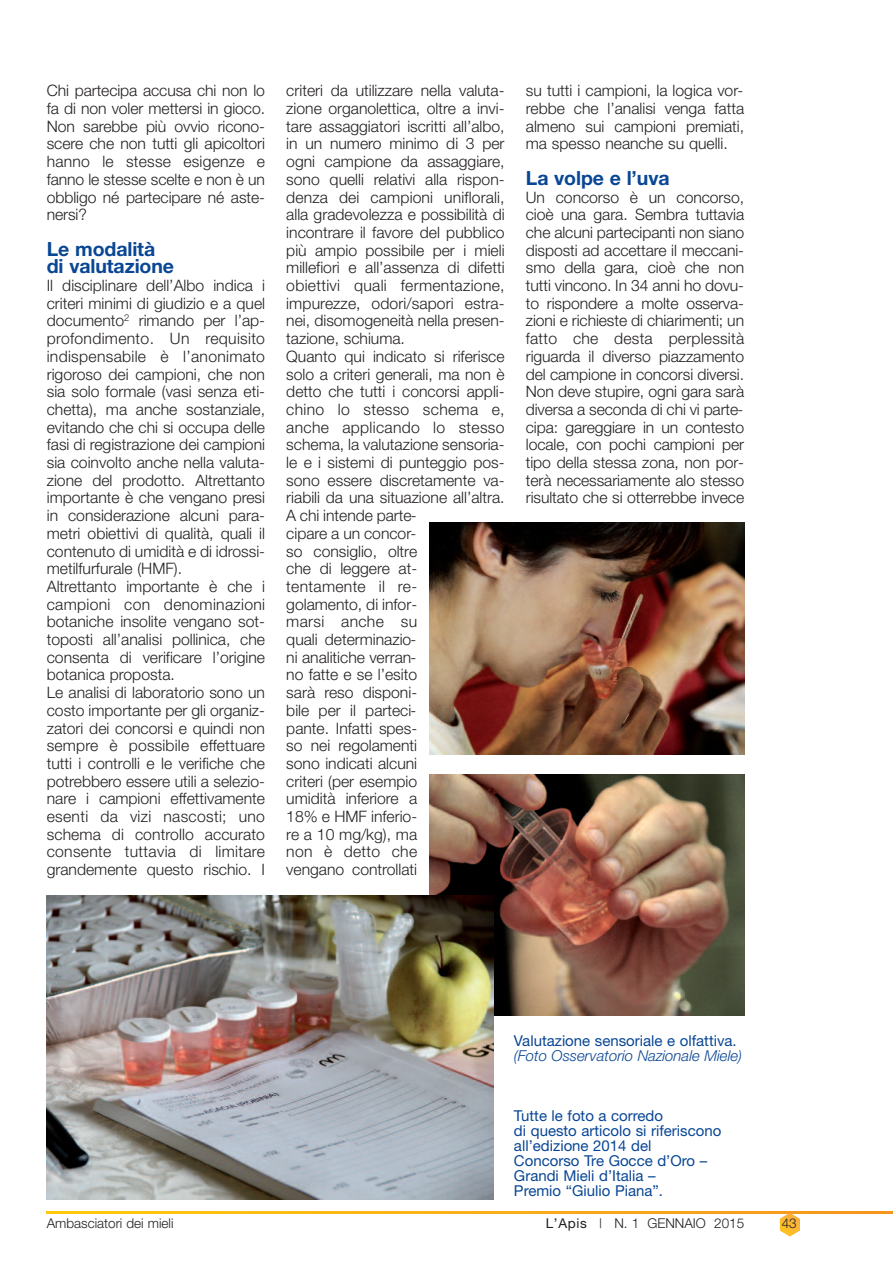
<style>
.page{position:relative;width:893px;height:1263px;background:#fff}
.page>*{position:absolute;margin:0;border:0;box-sizing:border-box;transform-origin:0 0}
.t1{font:700 19.5px/17.7px "Helvetica Neue";letter-spacing:-.005em;color:#094694}
.t2{font:300 15.75px/17.7px "Helvetica Neue";color:#231f20;text-align:justify}
.t3{font:15px/15px "Helvetica Neue";color:#094694}
.t4{font:italic 300 15px "Helvetica Neue";color:#094694}
.t5{font:300 13.5px "Helvetica Neue";color:#231f20}
.s1{font-weight:400}
</style>
<div class="page">
<img style="left:429px;top:522px;width:315px;height:233px">
<svg style="left:47px;top:1212px;width:846px;height:1px"></svg>
<svg style="left:780px;top:1213px;width:20px;height:23px"></svg>
<img style="left:429px;top:775px;width:315px;height:240px">
<img style="left:47px;top:896px;width:446px;height:303px">
<p class="t2" style="left:47px;top:83px;width:220px">Chi partecipa accusa chi non lo fa di non voler mettersi in gioco.<br>Non sarebbe più ovvio ricono&shy;scere che non tutti gli apicoltori hanno le stesse esigenze e fanno le stesse scelte e non è un obbligo né partecipare né aste&shy;nersi?</p>
<p class="t1" style="left:47px;top:242px;width:129px">Le modalità di valutazione</p>
<p class="t2" style="left:47px;top:278px;width:220px;text-align:left">Il disciplinare dell’Albo indica i criteri minimi di giudizio e a quel documento<sup>2</sup> rimando per l’ap&shy;profondimento. Un requisito indispensabile è l’anonimato rigoroso dei campioni, che non sia solo formale (vasi senza eti&shy;chetta), ma anche sostanziale, evitando che chi si occupa delle fasi di registrazione dei campioni sia coinvolto anche nella valuta&shy;zione del prodotto. Altrettanto importante è che vengano presi in considerazione alcuni para&shy;metri obiettivi di qualità, quali il contenuto di umidità e di idrossi&shy;metilfurfurale (HMF).<br>Altrettanto importante è che i campioni con denominazioni botaniche insolite vengano sot&shy;toposti all’analisi pollinica, che consenta di verificare l’origine botanica proposta.<br>Le analisi di laboratorio sono un costo importante per gli organiz&shy;zatori dei concorsi e quindi non sempre è possibile effettuare tutti i controlli e le verifiche che potrebbero essere utili a selezio&shy;nare i campioni effettivamente esenti da vizi nascosti; uno schema di controllo accurato consente tuttavia di limitare grandemente questo rischio. I</p>
<p class="t2" style="left:286px;top:83px;width:220px;text-align:left">criteri da utilizzare nella valuta&shy;zione organolettica, oltre a invi&shy;tare assaggiatori iscritti all’albo, in un numero minimo di 3 per ogni campione da assaggiare, sono quelli relativi alla rispon&shy;denza dei campioni uniflorali, alla gradevolezza e possibilità di incontrare il favore del pubblico più ampio possibile per i mieli millefiori e all’assenza di difetti obiettivi quali fermentazione, impurezze, odori/sapori estra&shy;nei, disomogeneità nella presen&shy;tazione, schiuma.<br>Quanto qui indicato si riferisce solo a criteri generali, ma non è detto che tutti i concorsi appli&shy;chino lo stesso schema e, anche applicando lo stesso schema, la valutazione sensoria&shy;le e i sistemi di punteggio pos&shy;sono essere discretamente va&shy;riabili da una situazione all’altra.<br>A chi intende parte-<br>cipare a un concor-<br>so consiglio, oltre<br>che di leggere at-<br>tentamente il re-<br>golamento, di infor-<br>marsi anche su<br>quali determinazio-<br>ni analitiche verran-<br>no fatte e se l’esito<br>sarà reso disponi-<br>bile per il parteci-<br>pante. Infatti spes-<br>so nei regolamenti<br>sono indicati alcuni<br>criteri (per esempio<br>umidità inferiore a<br>18% e HMF inferio-<br>re a 10 mg/kg), ma<br>non è detto che<br>vengano controllati</p>
<p class="t2" style="left:526px;top:83px;width:220px">su tutti i campioni, la logica vor&shy;rebbe che l’analisi venga fatta almeno sui campioni premiati, ma spesso neanche su quelli.</p>
<p class="t1" style="left:526px;top:171px;width:145px">La volpe e l’uva</p>
<p class="t2" style="left:526px;top:190px;width:220px">Un concorso è un concorso, cioè una gara. Sembra tuttavia che alcuni partecipanti non siano disposti ad accettare il meccani&shy;smo della gara, cioè che non tutti vincono. In 34 anni ho dovu&shy;to rispondere a molte osserva&shy;zioni e richieste di chiarimenti; un fatto che desta perplessità riguarda il diverso piazzamento del campione in concorsi diversi.<br>Non deve stupire, ogni gara sarà diversa a seconda di chi vi parte&shy;cipa: gareggiare in un contesto locale, con pochi campioni per tipo della stessa zona, non por&shy;terà necessariamente alo stesso risultato che si otterrebbe invece</p>
<p class="t3" style="left:514px;top:1034px;width:224px">Valutazione sensoriale e olfattiva.</p>
<p class="t4" style="left:514px;top:1050px;width:230px">(Foto Osservatorio Nazionale Miele)</p>
<p class="t3" style="left:514px;top:1109px;width:209px">Tutte le foto a corredo<br>di questo articolo si riferiscono all’edizione 2014 del<br>Concorso Tre Gocce d’Oro –<br>Grandi Mieli d’Italia –<br>Premio “Giulio Piana”.</p>
<p class="t5" style="left:47px;top:1219px;width:128px">Ambasciatori dei mieli</p>
<p class="t5" style="left:546px;top:1219px;width:200px"><span class="s1">L’Apis</span> | N. 1 GENNAIO 2015</p>
<p class="t5" style="left:782px;top:1219px;width:16px">43</p>
</div>
